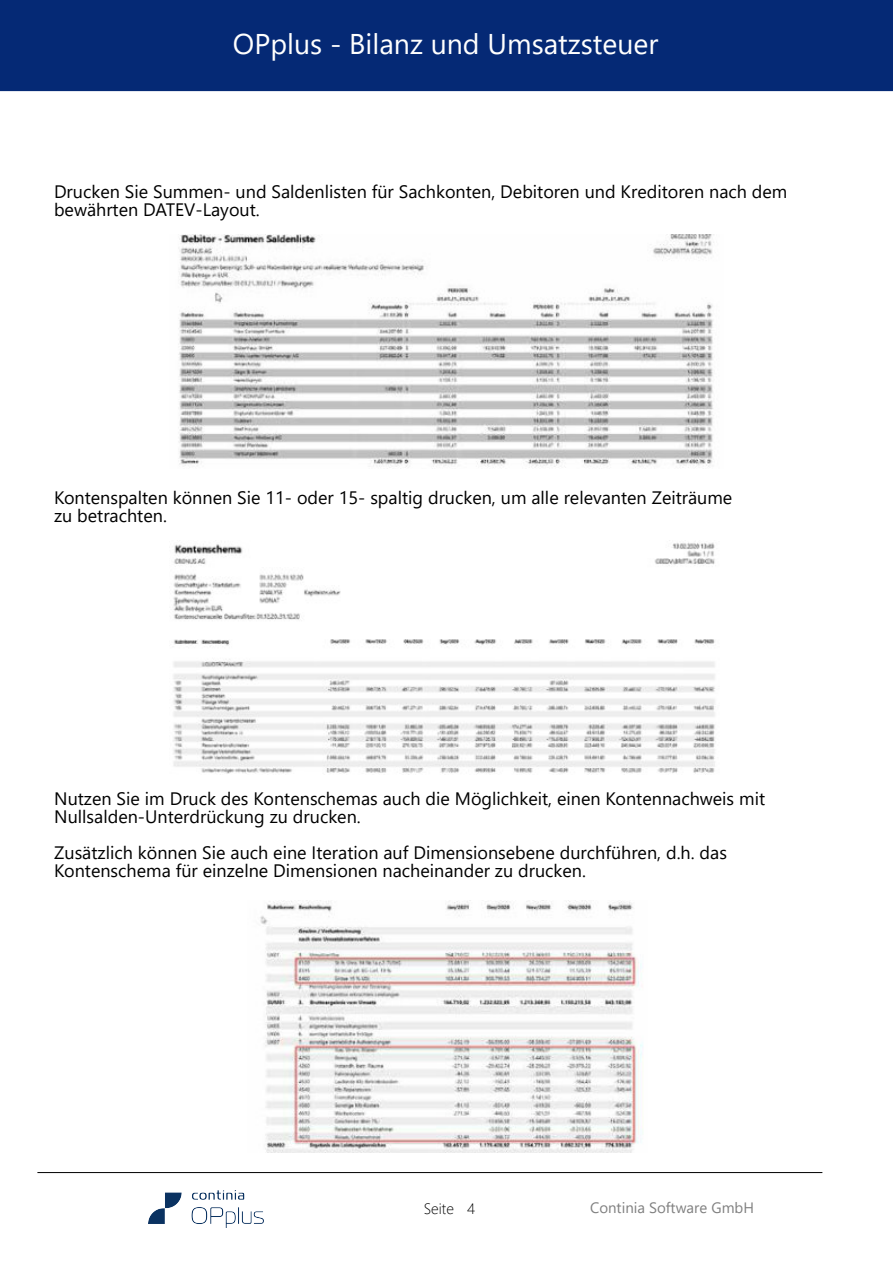
<style>
.page{position:relative;width:893px;height:1263px;background:#fff}
.page>*{position:absolute;margin:0;border:0;box-sizing:border-box;transform-origin:0 0}
.t1{font:28.5px "Segoe UI";color:#fff}
.t2{font:18px/18px "Segoe UI";color:#000}
.t3{font:15px "Segoe UI";color:#808080}
.t4{font:300 15px "Segoe UI";color:#000}
</style>
<div class="page">
<hr style="left:37px;top:1172px;width:785px;height:1px;background:#010000">
<img style="left:178px;top:234px;width:536px;height:234px">
<img style="left:173px;top:542px;width:543px;height:232px">
<img style="left:260px;top:901px;width:383px;height:251px">
<div style="left:0;top:0;width:893px;height:91px;background:#052975"></div>
<img style="left:149px;top:1191px;width:115px;height:37px">
<h1 class="t1" style="left:233px;top:34px;width:427px">OPplus - Bilanz und Umsatzsteuer</h1>
<p class="t2" style="left:54px;top:184px;width:735px">Drucken Sie Summen- und Saldenlisten für Sachkonten, Debitoren und Kreditoren nach dem bewährten DATEV-Layout.</p>
<p class="t2" style="left:54px;top:490px;width:680px">Kontenspalten können Sie 11- oder 15- spaltig drucken, um alle relevanten Zeiträume zu betrachten.</p>
<p class="t2" style="left:54px;top:791px;width:712px">Nutzen Sie im Druck des Kontenschemas auch die Möglichkeit, einen Kontennachweis mit<br>Nullsalden-Unterdrückung zu drucken.</p>
<p class="t2" style="left:54px;top:845px;width:674px">Zusätzlich können Sie auch eine Iteration auf Dimensionsebene durchführen, d.h. das<br>Kontenschema für einzelne Dimensionen nacheinander zu drucken.</p>
<p class="t4" style="left:424px;top:1203px;width:53px">Seite 4</p>
<p class="t3" style="left:590px;top:1202px;width:165px">Continia Software GmbH</p>
</div>
